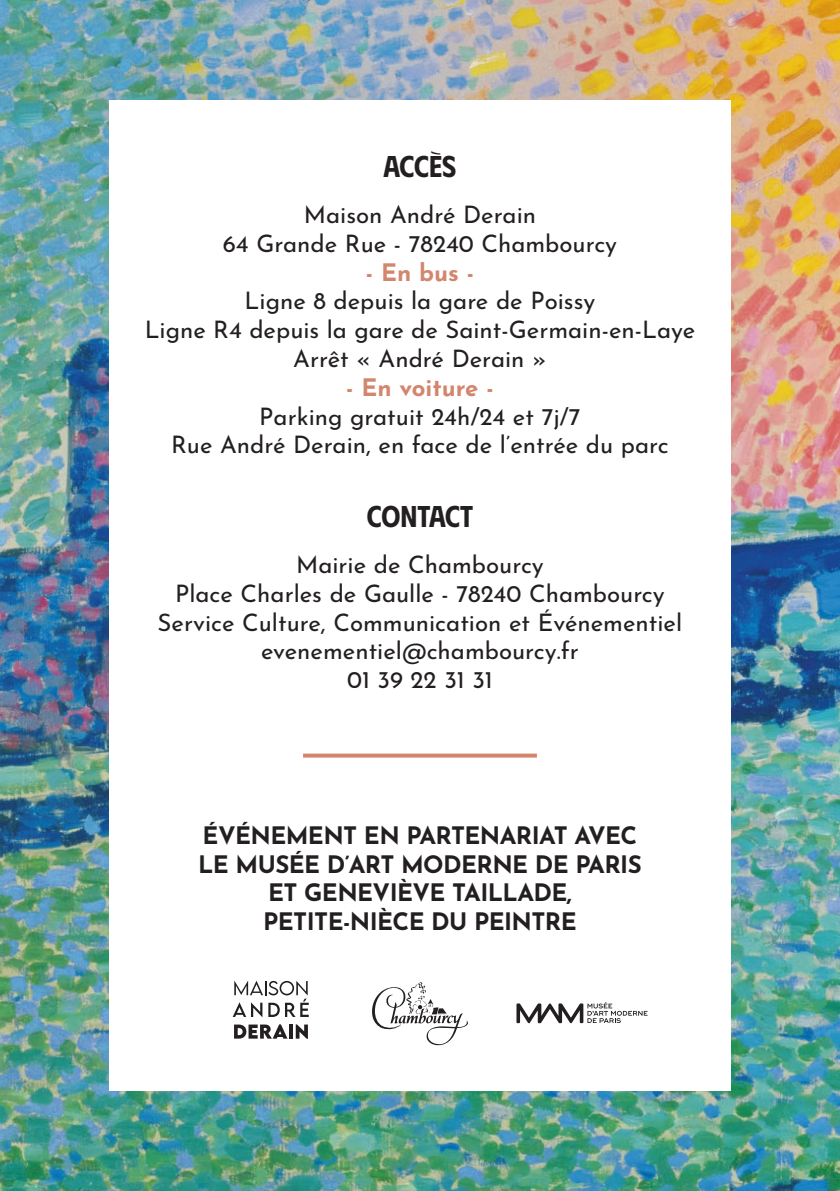
<style>
.page{position:relative;width:840px;height:1191px;background:#fff}
.page>*{position:absolute;margin:0;border:0;box-sizing:border-box;transform-origin:0 0}
.t1{font:300 30px "Phudu";letter-spacing:-.005em;color:#231f20}
.t2{font:24px/28.8px "Josefin Sans";color:#231f20;text-align:center}
.t3{font:700 24px/28.8px "Josefin Sans";letter-spacing:-.025em;color:#231f20;text-align:center}
.t4{font:700 24px "Josefin Sans";color:#d3866d}
</style>
<div class="page">
<img style="left:0;top:0;width:839px;height:1191px">
<div style="left:109px;top:100px;width:621px;height:990px;background:#fff"></div>
<svg style="left:303px;top:753px;width:233px;height:4px"></svg>
<svg style="left:232px;top:980px;width:76px;height:37px"></svg>
<svg style="left:234px;top:1024px;width:53px;height:14px"></svg>
<hr style="left:289px;top:1024px;width:4px;height:14px;background:#231f20">
<svg style="left:295px;top:1024px;width:13px;height:14px"></svg>
<svg style="left:372px;top:982px;width:96px;height:64px"></svg>
<svg style="left:516px;top:1002px;width:131px;height:21px"></svg>
<p class="t1" style="left:383px;top:146px;width:74px">ACCÈS</p>
<p class="t2" style="left:223px;top:198px;width:395px">Maison André Derain<br>64 Grande Rue - 78240 Chambourcy</p>
<p class="t4" style="left:365px;top:254px;width:110px">- En bus -</p>
<p class="t2" style="left:145px;top:284px;width:551px">Ligne 8 depuis la gare de Poissy<br>Ligne R4 depuis la gare de Saint-Germain-en-Laye<br>Arrêt « André Derain »</p>
<p class="t4" style="left:346px;top:369px;width:149px">- En voiture -</p>
<p class="t2" style="left:171px;top:400px;width:499px">Parking gratuit 24h/24 et 7j/7<br>Rue André Derain, en face de l’entrée du parc</p>
<p class="t1" style="left:366px;top:496px;width:108px">CONTACT</p>
<p class="t2" style="left:157px;top:548px;width:526px">Mairie de Chambourcy<br>Place Charles de Gaulle - 78240 Chambourcy<br>Service Culture, Communication et Événementiel evenementiel@chambourcy.fr<br>01 39 22 31 31</p>
<p class="t3" style="left:198px;top:819px;width:445px">ÉVÉNEMENT EN PARTENARIAT AVEC<br>LE MUSÉE D’ART MODERNE DE PARIS<br>ET GENEVIÈVE TAILLADE,<br>PETITE-NIÈCE DU PEINTRE</p>
</div>
